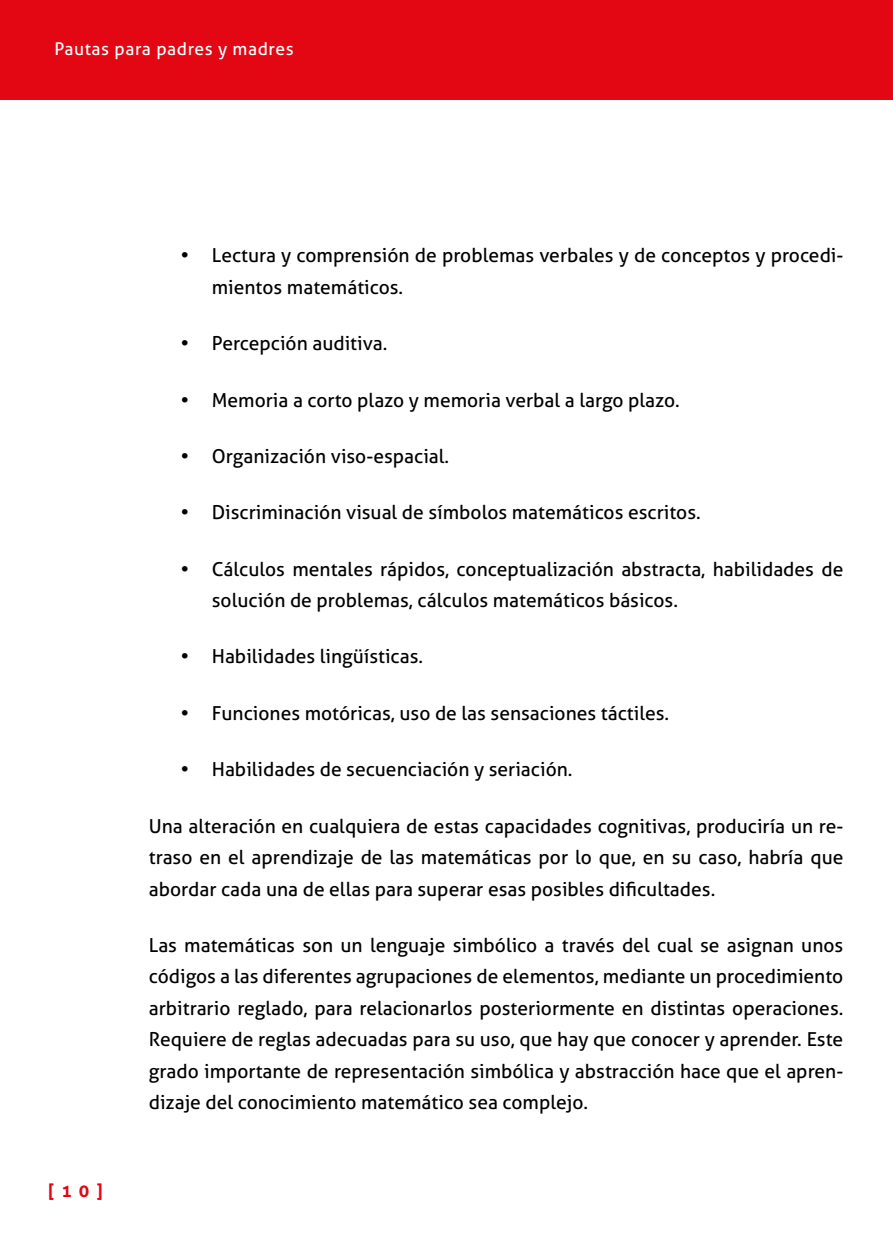
<style>
.page{position:relative;width:893px;height:1241px;background:#fff}
.page>*{position:absolute;margin:0;border:0;box-sizing:border-box;transform-origin:0 0}
.t1{font:19.25px/31.5px "Aller";color:#000}
.t2{font:17.5px "Aller";letter-spacing:.035em;color:#fff}
.t3{font:700 17.5px "Aller";color:#e30613}
</style>
<div class="page">
<div style="left:0;top:0;width:893px;height:99px;background:#e30613"></div>
<p class="t2" style="left:54px;top:38px;width:241px">Pautas para padres y madres</p>
<p class="t1" style="left:212px;top:240px;width:633px;text-indent:-31px">• Lectura y comprensión de problemas verbales y de conceptos y procedi&shy;mientos matemáticos.</p>
<p class="t1" style="left:180px;top:327px;width:209px">• Percepción auditiva.</p>
<p class="t1" style="left:180px;top:384px;width:501px">• Memoria a corto plazo y memoria verbal a largo plazo.</p>
<p class="t1" style="left:180px;top:440px;width:270px">• Organización viso-espacial.</p>
<p class="t1" style="left:180px;top:496px;width:522px">• Discriminación visual de símbolos matemáticos escritos.</p>
<p class="t3" style="left:48px;top:1179px;width:56px">[10]</p>
<p class="t1" style="left:212px;top:553px;width:633px;text-indent:-31px">• Cálculos mentales rápidos, conceptualización abstracta, habilidades de solución de problemas, cálculos matemáticos básicos.</p>
<p class="t1" style="left:180px;top:640px;width:244px">• Habilidades lingüísticas.</p>
<p class="t1" style="left:180px;top:697px;width:490px">• Funciones motóricas, uso de las sensaciones táctiles.</p>
<p class="t1" style="left:180px;top:753px;width:394px">• Habilidades de secuenciación y seriación.</p>
<p class="t1" style="left:149px;top:809px;width:696px;text-align:justify">Una alteración en cualquiera de estas capacidades cognitivas, produciría un re&shy;traso en el aprendizaje de las matemáticas por lo que, en su caso, habría que abordar cada una de ellas para superar esas posibles dificultades.</p>
<p class="t1" style="left:149px;top:929px;width:696px;text-align:justify">Las matemáticas son un lenguaje simbólico a través del cual se asignan unos códigos a las diferentes agrupaciones de elementos, mediante un procedimiento arbitrario reglado, para relacionarlos posteriormente en distintas operaciones.<br>Requiere de reglas adecuadas para su uso, que hay que conocer y aprender. Este grado importante de representación simbólica y abstracción hace que el apren&shy;dizaje del conocimiento matemático sea complejo.</p>
</div>
